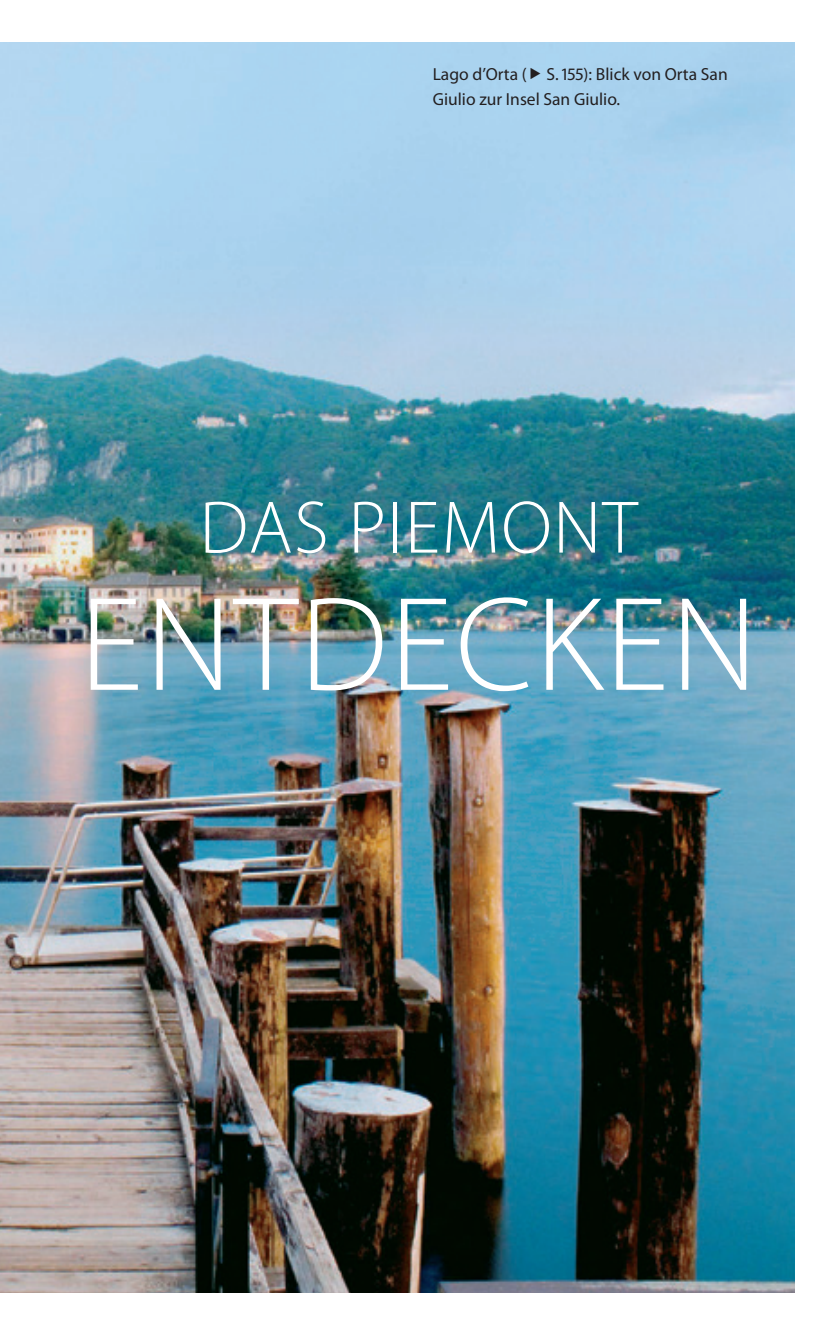
<style>
.page{position:relative;width:837px;height:1333px;background:#fff}
.page>*{position:absolute;margin:0;border:0;box-sizing:border-box;transform-origin:0 0}
.t1{font:300 135px "Myriad Pro";letter-spacing:.02em;color:#fff}
.t2{font:300 75px "Myriad Pro";letter-spacing:.02em;color:#fff}
.t3{font:17.5px/24.8px "Myriad Pro";color:#231f20}
</style>
<div class="page">
<img style="left:0;top:43px;width:794px;height:1248px">
<svg style="left:530px;top:68px;width:10px;height:11px"></svg>
<p class="t3" style="left:432px;top:63px;width:296px">Lago d’Orta ( S. 155): Blick von Orta San<br>Giulio zur Insel San Giulio.</p>
<h2 class="t2" style="left:199px;top:498px;width:439px">DAS PIEMONT</h2>
<h1 class="t1" style="left:80px;top:593px;width:678px">ENTDECKEN</h1>
</div>
